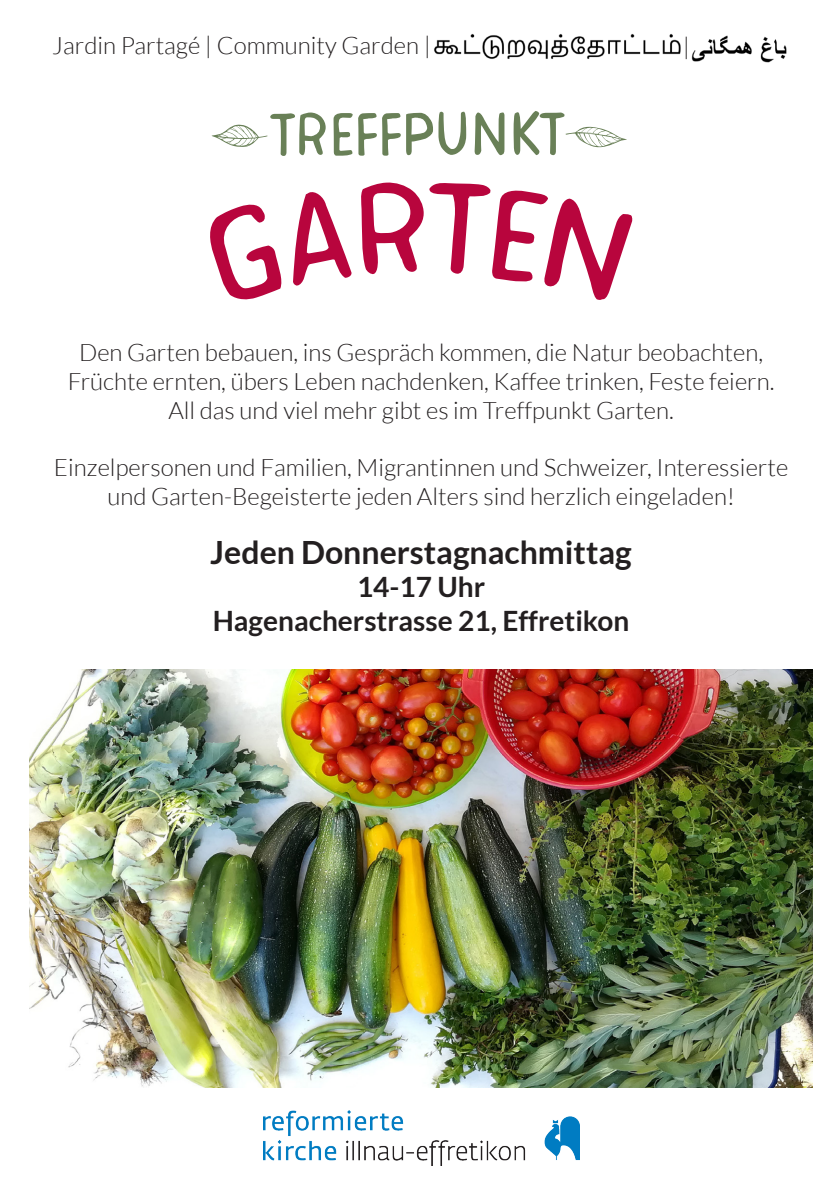
<style>
.page{position:relative;width:840px;height:1191px;background:#fff}
.page>*{position:absolute;margin:0;border:0;box-sizing:border-box;transform-origin:0 0}
.t1{font:51.2px "Pearl District";color:#698057}
.t2{font:700 32px "Lato";color:#231f20}
.t3{font:700 28px "Lato";color:#231f20}
.t4{font:300 24px/28.8px "Lato";color:#231f20;text-align:center}
</style>
<div class="page">
<img style="left:263px;top:1110px;width:316px;height:55px">
<svg style="left:565px;top:126px;width:61px;height:22px"></svg>
<svg style="left:210px;top:204px;width:72px;height:96px"></svg>
<svg style="left:293px;top:192px;width:58px;height:93px"></svg>
<svg style="left:361px;top:182px;width:62px;height:93px"></svg>
<svg style="left:429px;top:183px;width:203px;height:117px"></svg>
<svg style="left:211px;top:124px;width:56px;height:23px"></svg>
<img style="left:691px;top:35px;width:96px;height:28px">
<img style="left:434px;top:33px;width:247px;height:26px">
<img style="left:30px;top:669px;width:782px;height:418px">
<p class="t4" style="left:52px;top:31px;width:380px">Jardin Partagé | Community Garden |</p>
<p class="t4" style="left:682px;top:32px;width:9px">|</p>
<h1 class="t1" style="left:272px;top:104px;width:294px">TREFFPUNKT</h1>
<p class="t4" style="left:68px;top:338px;width:708px">Den Garten bebauen, ins Gespräch kommen, die Natur beobachten,<br>Früchte ernten, übers Leben nachdenken, Kaffee trinken, Feste feiern.<br>All das und viel mehr gibt es im Treffpunkt Garten.</p>
<p class="t4" style="left:54px;top:453px;width:735px">Einzelpersonen und Familien, Migrantinnen und Schweizer, Interessierte und Garten-Begeisterte jeden Alters sind herzlich eingeladen!</p>
<p class="t2" style="left:210px;top:533px;width:422px">Jeden Donnerstagnachmittag</p>
<p class="t3" style="left:357px;top:571px;width:130px">14-17 Uhr</p>
<p class="t3" style="left:213px;top:604px;width:418px">Hagenacherstrasse 21, Effretikon</p>
</div>
